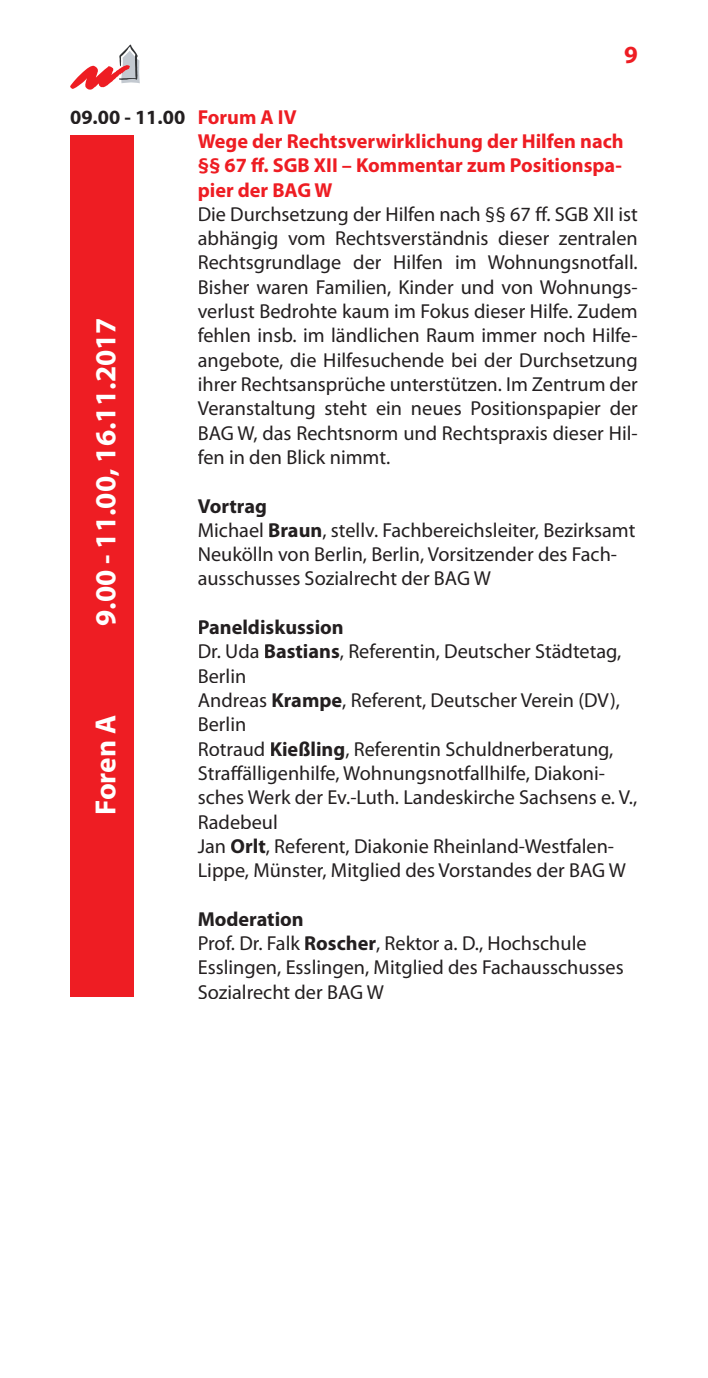
<style>
.page{position:relative;width:708px;height:1378px;background:#fff}
.page>*{position:absolute;margin:0;border:0;box-sizing:border-box;transform-origin:0 0}
.t1{font:700 29.25px "Myriad Pro";color:#fff}
.t2{font:700 24.75px "Myriad Pro";color:#ee1d23}
.t3{font:20.25px/24.3px "Myriad Pro";color:#231f20}
.t4{font:700 20.25px/24.3px "Myriad Pro";color:#ee1d23}
.s1{color:#231f20}
.s2{font-weight:700}
</style>
<div class="page">
<svg style="left:70px;top:45px;width:70px;height:45px"></svg>
<div style="left:70px;top:136px;width:64px;height:861px;background:#ee1d23"></div>
<p class="t2" style="left:624px;top:41px;width:15px">9</p>
<p class="t4" style="left:198px;top:105px;width:428px;text-indent:-128px"><span class="s1">09.00 - 11.00</span> Forum A IV<br>Wege der Rechtsverwirklichung der Hilfen nach §§ 67 ff. SGB XII – Kommentar zum Positionspa&shy;pier der BAG W</p>
<p class="t3" style="left:198px;top:202px;width:442px;text-align:justify">Die Durchsetzung der Hilfen nach §§ 67 ff. SGB XII ist abhängig vom Rechtsverständnis dieser zentralen Rechtsgrundlage der Hilfen im Wohnungsnotfall.<br>Bisher waren Familien, Kinder und von Wohnungs&shy;verlust Bedrohte kaum im Fokus dieser Hilfe. Zudem fehlen insb. im ländlichen Raum immer noch Hilfe&shy;angebote, die Hilfesuchende bei der Durchsetzung ihrer Rechtsansprüche unterstützen. Im Zentrum der Veranstaltung steht ein neues Positionspapier der BAG W, das Rechtsnorm und Rechtspraxis dieser Hil&shy;fen in den Blick nimmt.</p>
<p class="t3" style="left:198px;top:494px;width:439px"><span class="s2">Vortrag<br></span>Michael <span class="s2">Braun</span>, stellv. Fachbereichsleiter, Bezirksamt Neukölln von Berlin, Berlin, Vorsitzender des Fach&shy;ausschusses Sozialrecht der BAG W</p>
<p class="t3" style="left:198px;top:615px;width:441px"><span class="s2">Paneldiskussion<br></span>Dr. Uda <span class="s2">Bastians</span>, Referentin, Deutscher Städtetag, Berlin<br>Andreas <span class="s2">Krampe</span>, Referent, Deutscher Verein (DV), Berlin<br>Rotraud <span class="s2">Kießling</span>, Referentin Schuldnerberatung, Straffälligenhilfe, Wohnungsnotfallhilfe, Diakoni&shy;sches Werk der Ev.-Luth. Landeskirche Sachsens e. V., Radebeul<br>Jan <span class="s2">Orlt</span>, Referent, Diakonie Rheinland-Westfalen-Lippe, Münster, Mitglied des Vorstandes der BAG W</p>
<p class="t3" style="left:198px;top:907px;width:427px"><span class="s2">Moderation<br></span>Prof. Dr. Falk <span class="s2">Roscher</span>, Rektor a. D., Hochschule Esslingen, Esslingen, Mitglied des Fachausschusses Sozialrecht der BAG W</p>
<h1 class="t1" style="left:89px;top:626px;width:310px;rotate:-90deg">9.00 - 11.00, 16.11.2017</h1>
<h1 class="t1" style="left:89px;top:815px;width:102px;rotate:-90deg">Foren A</h1>
</div>
